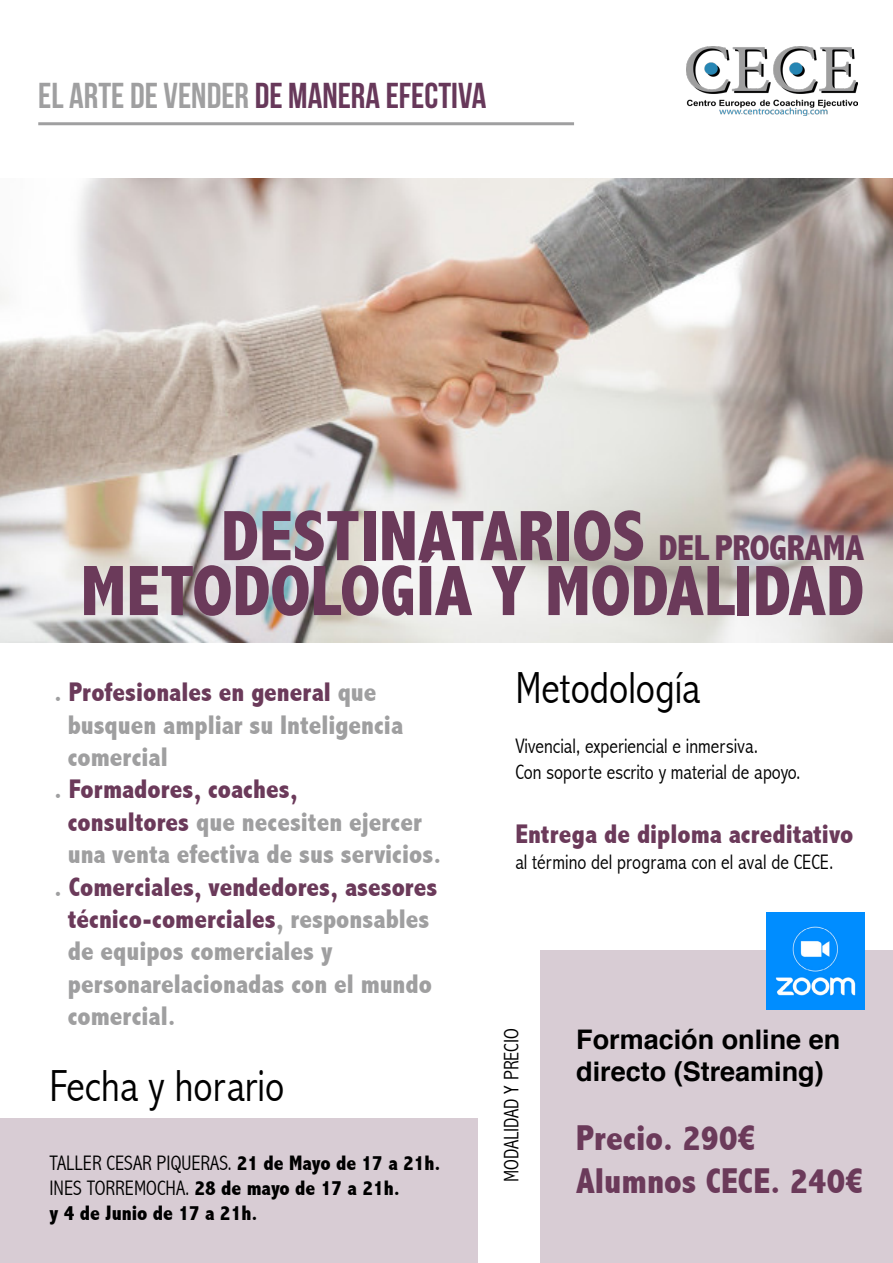
<style>
.page{position:relative;width:893px;height:1263px;background:#fff}
.page>*{position:absolute;margin:0;border:0;box-sizing:border-box;transform-origin:0 0}
.t1{font:800 condensed 72px/54.9px "Abadi";color:#6b3a5a;text-align:right}
.t2{font:300 condensed 45px "Abadi";color:#000}
.t3{font:36px "Bebas Neue";color:#67385a}
.t4{font:800 condensed 36px/43.2px "Abadi";color:#6b3a5a}
.t5{font:800 condensed 27px "Abadi";color:#9f9fa0}
.t6{font:800 condensed 27px "Abadi";color:#6b3a5a}
.t7{font:700 27px/32.4px "Helvetica";color:#000}
.t8{font:300 condensed 21px/25.2px "Abadi";color:#000}
.t9{font:800 condensed 21px/25.2px "Abadi";color:#000}
.s1{color:#9f9fa0}
.s2{font-size:36px}
.s3{color:#6b3a5a}
.s4{font-weight:300}
</style>
<div class="page">
<div style="left:0;top:1118px;width:478px;height:145px;background:#d8ccd4"></div>
<hr style="left:38px;top:122px;width:536px;height:3px;background:#9f9fa0">
<img style="left:687px;top:46px;width:170px;height:69px">
<img style="left:0;top:179px;width:893px;height:464px">
<div style="left:540px;top:950px;width:353px;height:313px;background:#d8ccd4"></div>
<img style="left:767px;top:912px;width:97px;height:97px">
<h3 class="t3" style="left:38px;top:76px;width:450px"><span class="s1">EL ARTE DE VENDER</span> DE MANERA EFECTIVA</h3>
<h1 class="t1" style="left:81px;top:509px;width:785px">DESTINATARIOS <span class="s2">DEL PROGRAMA<br></span>METODOLOGÍA Y MODALIDAD</h1>
<p class="t6" style="left:54px;top:676px;width:324px"><span class="s1">.</span> Profesionales en general <span class="s1">que</span></p>
<p class="t5" style="left:68px;top:709px;width:337px">busquen ampliar su Inteligencia</p>
<p class="t5" style="left:68px;top:741px;width:101px">comercial</p>
<p class="t6" style="left:54px;top:774px;width:245px"><span class="s1">.</span> Formadores, coaches,</p>
<p class="t5" style="left:68px;top:806px;width:356px"><span class="s3">consultores</span> que necesiten ejercer</p>
<p class="t5" style="left:68px;top:838px;width:375px">una venta efectiva de sus servicios.</p>
<p class="t6" style="left:54px;top:871px;width:385px"><span class="s1">.</span> Comerciales, vendedores, asesores</p>
<p class="t6" style="left:68px;top:903px;width:363px">técnico-comerciales<span class="s1">, responsables</span></p>
<p class="t5" style="left:68px;top:936px;width:266px">de equipos comerciales y</p>
<p class="t5" style="left:68px;top:968px;width:366px">personarelacionadas con el mundo</p>
<p class="t5" style="left:68px;top:1000px;width:109px">comercial.</p>
<h2 class="t2" style="left:49px;top:1060px;width:236px">Fecha y horario</h2>
<p class="t9" style="left:49px;top:1150px;width:393px"><span class="s4">TALLER CESAR PIQUERAS.</span> 21 de Mayo de 17 a 21h.<br><span class="s4">INES TORREMOCHA.</span> 28 de mayo de 17 a 21h.<br>y 4 de Junio de 17 a 21h.</p>
<h2 class="t2" style="left:515px;top:662px;width:187px">Metodología</h2>
<p class="t8" style="left:515px;top:734px;width:287px">Vivencial, experiencial e inmersiva.<br>Con soporte escrito y material de apoyo.</p>
<p class="t6" style="left:515px;top:819px;width:340px">Entrega de diploma acreditativo</p>
<p class="t8" style="left:515px;top:849px;width:320px">al término del programa con el aval de CECE.</p>
<p class="t8" style="left:499px;top:1182px;width:155px;rotate:-90deg">MODALIDAD Y PRECIO</p>
<p class="t7" style="left:576px;top:1023px;width:266px">Formación online en directo (Streaming)</p>
<h3 class="t4" style="left:576px;top:1116px;width:289px">Precio. 290€<br>Alumnos CECE. 240€</h3>
</div>
